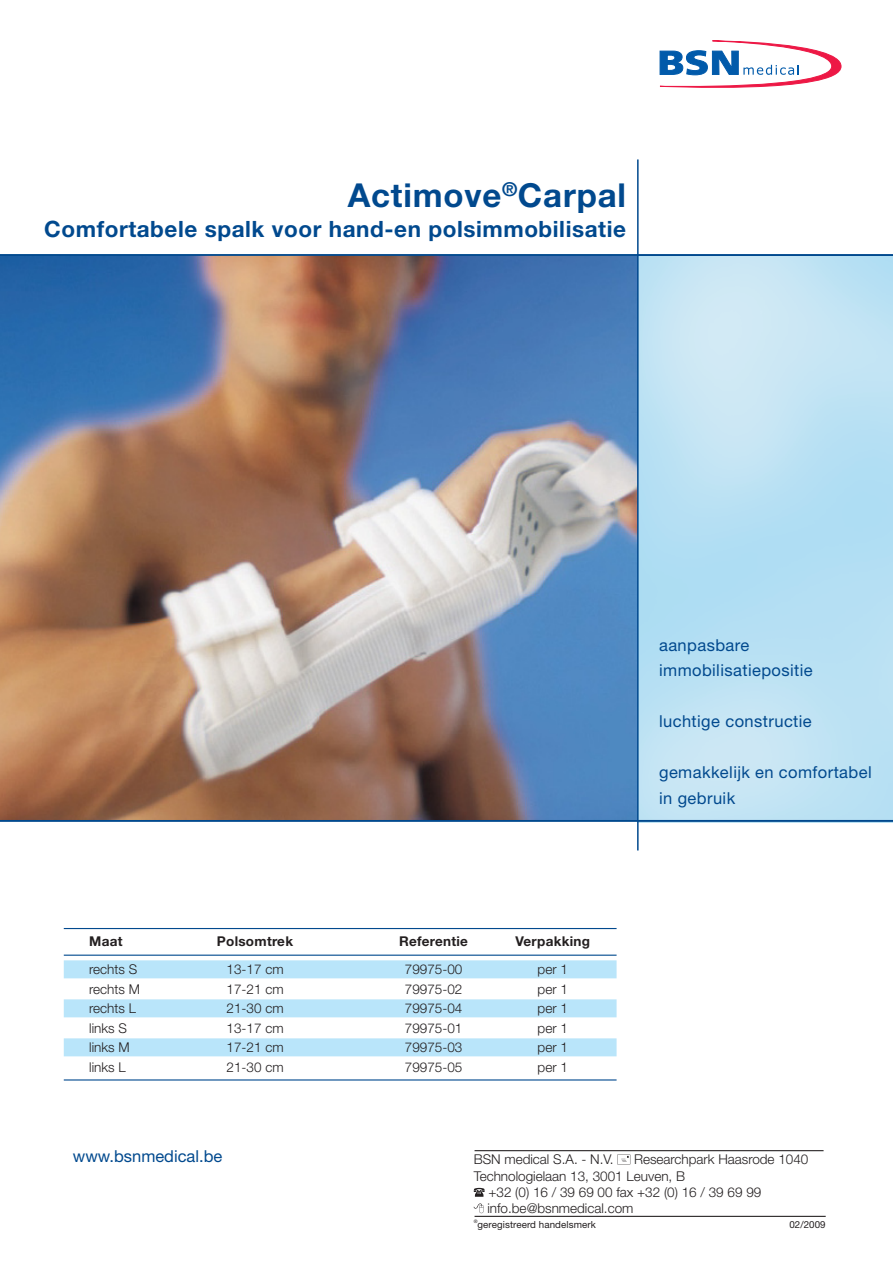
<style>
.page{position:relative;width:893px;height:1263px;background:#fff}
.page>*{position:absolute;margin:0;border:0;box-sizing:border-box;transform-origin:0 0}
.productname{font:700 33px "Helvetica Neue";letter-spacing:.025em;color:#01498e}
.Ondertitel{font:700 22.5px "Helvetica Neue";letter-spacing:.025em;color:#01498e}
.Normaal{font:16.5px/25.5px "Helvetica Neue";letter-spacing:.025em;color:#01498e}
.Normaal-2{font:16.5px "Helvetica Neue";color:#01498e}
.tab_copy_NL{font:300 13.5px/16.2px "Helvetica Neue";color:#231f20}
.tab_subline_NL{font:700 13.5px "Helvetica Neue";letter-spacing:.02em;color:#231f20}
.tab_copy_blauw_NL{font:300 13.5px "Helvetica Neue";color:#231f20}
.Registered_Trademark{font:9.75px "Helvetica Neue";letter-spacing:.01em;color:#231f20}
</style>
<div class="page">
<img style="left:639px;top:256px;width:254px;height:567px">
<svg style="left:659px;top:40px;width:183px;height:48px"></svg>
<img style="left:0;top:256px;width:637px;height:564px">
<hr style="left:0;top:820px;width:893px;height:1px;background:#01498e">
<hr style="left:0;top:254px;width:893px;height:2px;background:#01498e">
<hr style="left:637px;top:159px;width:2px;height:691px;background:#01498e">
<svg style="left:617px;top:1154px;width:13px;height:10px"></svg>
<svg style="left:474px;top:1188px;width:11px;height:9px"></svg>
<svg style="left:474px;top:1203px;width:10px;height:10px"></svg>
<hr style="left:475px;top:1150px;width:348px;height:1px;background:#231f20">
<hr style="left:475px;top:1216px;width:351px;height:1px;background:#231f20">
<hr style="left:64px;top:1079px;width:553px;height:1px;background:#01498e">
<hr style="left:64px;top:928px;width:553px;height:1px;background:#01498e">
<hr style="left:64px;top:954px;width:553px;height:2px;background:#01498e">
<div style="left:64px;top:960px;width:553px;height:18px;background:#b9e5fa"></div>
<div style="left:64px;top:999px;width:553px;height:18px;background:#b9e5fa"></div>
<div style="left:64px;top:1038px;width:553px;height:18px;background:#b9e5fa"></div>
<p class="productname" style="left:348px;top:174px;width:280px">Actimove<sup>®</sup>Carpal</p>
<p class="Ondertitel" style="left:44px;top:215px;width:583px">Comfortabele spalk voor hand-en polsimmobilisatie</p>
<p class="tab_subline_NL" style="left:89px;top:933px;width:35px">Maat</p>
<p class="tab_subline_NL" style="left:217px;top:933px;width:78px">Polsomtrek</p>
<p class="tab_subline_NL" style="left:399px;top:933px;width:70px">Referentie</p>
<p class="tab_subline_NL" style="left:516px;top:933px;width:76px">Verpakking</p>
<p class="tab_copy_NL" style="left:89px;top:961px;width:50px">rechts S</p>
<p class="tab_copy_NL" style="left:227px;top:961px;width:59px">13-17 cm</p>
<p class="tab_copy_NL" style="left:405px;top:961px;width:59px">79975-00</p>
<p class="tab_copy_NL" style="left:538px;top:961px;width:32px">per 1</p>
<p class="tab_copy_NL" style="left:89px;top:980px;width:52px">rechts M</p>
<p class="tab_copy_NL" style="left:227px;top:980px;width:59px">17-21 cm</p>
<p class="tab_copy_NL" style="left:405px;top:980px;width:59px">79975-02</p>
<p class="tab_copy_NL" style="left:538px;top:980px;width:32px">per 1</p>
<p class="tab_copy_blauw_NL" style="left:89px;top:1000px;width:48px">rechts L</p>
<p class="tab_copy_blauw_NL" style="left:227px;top:1000px;width:59px">21-30 cm</p>
<p class="tab_copy_blauw_NL" style="left:405px;top:1000px;width:59px">79975-04</p>
<p class="tab_copy_blauw_NL" style="left:538px;top:1000px;width:32px">per 1</p>
<p class="tab_copy_NL" style="left:89px;top:1019px;width:39px">links S</p>
<p class="tab_copy_NL" style="left:227px;top:1019px;width:59px">13-17 cm</p>
<p class="tab_copy_NL" style="left:405px;top:1019px;width:59px">79975-01</p>
<p class="tab_copy_NL" style="left:538px;top:1019px;width:32px">per 1</p>
<p class="tab_copy_NL" style="left:89px;top:1039px;width:42px">links M</p>
<p class="tab_copy_NL" style="left:227px;top:1039px;width:59px">17-21 cm</p>
<p class="tab_copy_NL" style="left:405px;top:1039px;width:59px">79975-03</p>
<p class="tab_copy_NL" style="left:538px;top:1039px;width:32px">per 1</p>
<p class="tab_copy_NL" style="left:89px;top:1058px;width:38px">links L</p>
<p class="tab_copy_NL" style="left:227px;top:1058px;width:59px">21-30 cm</p>
<p class="tab_copy_NL" style="left:405px;top:1058px;width:59px">79975-05</p>
<p class="tab_copy_NL" style="left:538px;top:1058px;width:32px">per 1</p>
<p class="Normaal" style="left:659px;top:632px;width:155px">aanpasbare immobilisatiepositie</p>
<p class="Normaal" style="left:659px;top:708px;width:154px">luchtige constructie</p>
<p class="Normaal" style="left:659px;top:759px;width:214px">gemakkelijk en comfortabel in gebruik</p>
<p class="Normaal-2" style="left:73px;top:1146px;width:151px">www.bsnmedical.be</p>
<p class="tab_copy_NL" style="left:474px;top:1151px;width:141px">BSN medical S.A. - N.V.</p>
<p class="tab_copy_NL" style="left:634px;top:1151px;width:176px">Researchpark Haasrode 1040</p>
<p class="tab_copy_NL" style="left:474px;top:1167px;width:213px">Technologielaan 13, 3001 Leuven, B</p>
<p class="tab_copy_NL" style="left:487px;top:1183px;width:275px">+32 (0) 16 / 39 69 00 fax +32 (0) 16 / 39 69 99 info.be@bsnmedical.com</p>
<p class="Registered_Trademark" style="left:474px;top:1218px;width:124px"><sup>®</sup>geregistreerd handelsmerk</p>
<p class="Registered_Trademark" style="left:789px;top:1218px;width:38px">02/2009</p>
</div>
